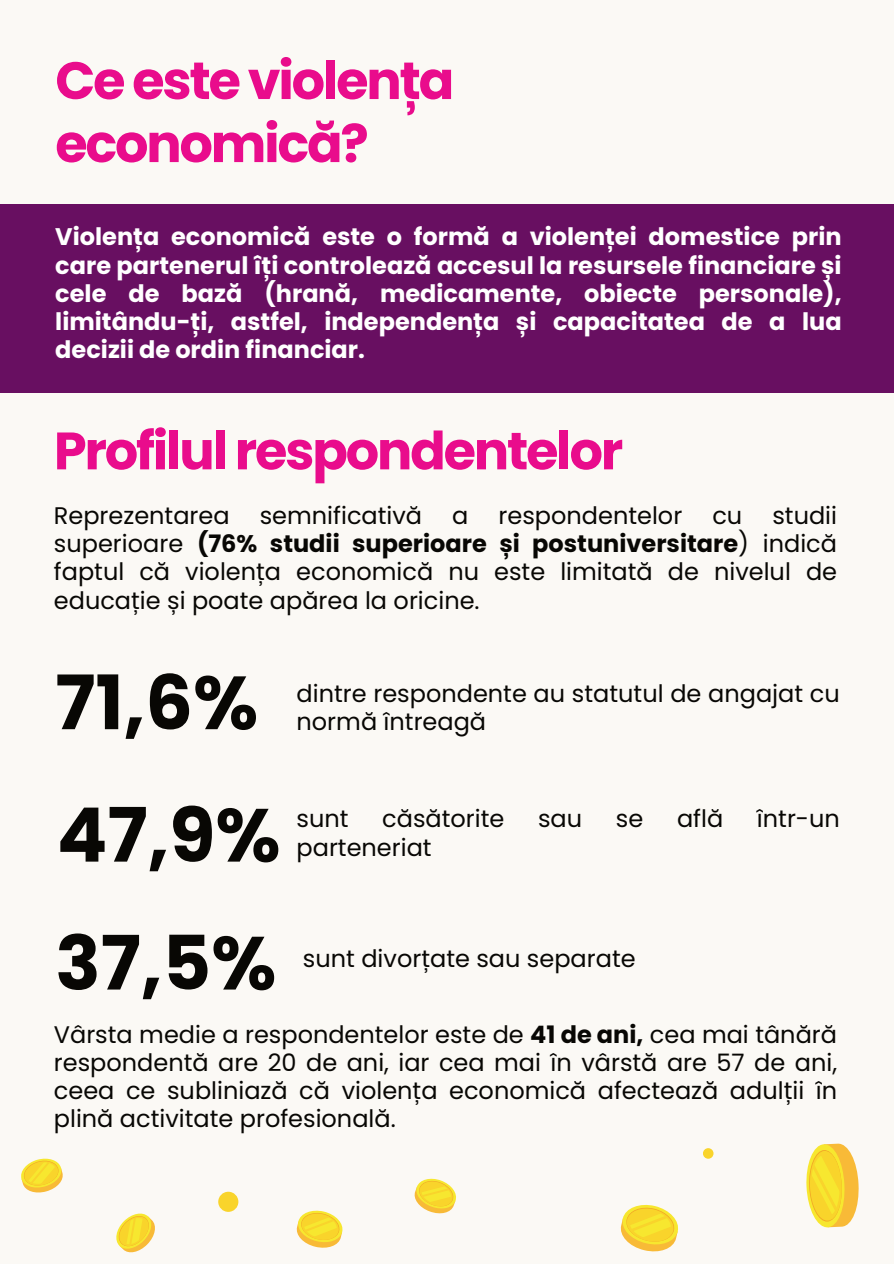
<style>
.page{position:relative;width:894px;height:1264px;background:#fff}
.page>*{position:absolute;margin:0;border:0;box-sizing:border-box;transform-origin:0 0}
.t1{font:700 75px "Poppins";color:#080704}
.t2{font:700 52.5px/63px "Poppins";letter-spacing:-.04em;color:#e90c8c}
.t3{font:24px/28.2px "Poppins";color:#080704;text-align:justify}
.t4{font:700 24px/28.2px "Poppins";color:#fff;text-align:justify}
.s1{font-weight:700}
</style>
<div class="page">
<div style="left:0;top:0;width:893px;height:1263px;background:#fbf9f5"></div>
<div style="left:0;top:204px;width:893px;height:189px;background:#680f61"></div>
<svg style="left:21px;top:1158px;width:42px;height:35px"></svg>
<svg style="left:116px;top:1213px;width:39px;height:40px"></svg>
<svg style="left:414px;top:1178px;width:42px;height:36px"></svg>
<svg style="left:620px;top:1204px;width:58px;height:48px"></svg>
<svg style="left:296px;top:1210px;width:47px;height:38px"></svg>
<svg style="left:806px;top:1143px;width:53px;height:84px"></svg>
<div style="left:702px;top:1148px;width:11px;height:10px;background:#f9d42b;border-radius:50%"></div>
<div style="left:218px;top:1191px;width:20px;height:20px;background:#f9d42b;border-radius:50%"></div>
<h2 class="t2" style="left:55px;top:49px;width:400px">Ce este violența economică?</h2>
<p class="t4" style="left:55px;top:223px;width:787px">Violența economică este o formă a violenței domestice prin care partenerul îți controlează accesul la resursele financiare și cele de bază (hrană, medicamente, obiecte personale), limitându-ți, astfel, independența și capacitatea de a lua decizii de ordin financiar.</p>
<h2 class="t2" style="left:54px;top:420px;width:570px">Profilul respondentelor</h2>
<p class="t3" style="left:54px;top:501px;width:177px">Reprezentarea</p>
<p class="t3" style="left:260px;top:501px;width:164px">semnificativă</p>
<p class="t3" style="left:452px;top:501px;width:18px">a</p>
<p class="t3" style="left:498px;top:501px;width:185px">respondentelor</p>
<p class="t3" style="left:712px;top:501px;width:31px">cu</p>
<p class="t3" style="left:54px;top:501px;width:784px;text-indent:718px">studii superioare <span class="s1">(76% studii superioare și postuniversitare</span>) indică faptul că violența economică nu este limitată de nivelul de educație și poate apărea la oricine.</p>
<h1 class="t1" style="left:55px;top:659px;width:204px">71,6%</h1>
<p class="t3" style="left:296px;top:680px;width:544px">dintre respondente au statutul de angajat cu normă întreagă</p>
<h1 class="t1" style="left:57px;top:791px;width:225px">47,9%</h1>
<p class="t3" style="left:296px;top:805px;width:53px">sunt</p>
<p class="t3" style="left:382px;top:805px;width:124px">căsătorite</p>
<p class="t3" style="left:538px;top:805px;width:46px">sau</p>
<p class="t3" style="left:615px;top:805px;width:29px">se</p>
<p class="t3" style="left:676px;top:805px;width:48px">află</p>
<p class="t3" style="left:756px;top:805px;width:84px">într-un</p>
<p class="t3" style="left:296px;top:833px;width:137px">parteneriat</p>
<h1 class="t1" style="left:55px;top:919px;width:222px">37,5%</h1>
<p class="t3" style="left:303px;top:944px;width:334px">sunt divorțate sau separate</p>
<p class="t3" style="left:54px;top:1020px;width:784px">Vârsta medie a respondentelor este de <span class="s1">41 de ani,</span> cea mai tânără respondentă are 20 de ani, iar cea mai în vârstă are 57 de ani, ceea ce subliniază că violența economică afectează adulții în plină activitate profesională.</p>
</div>
